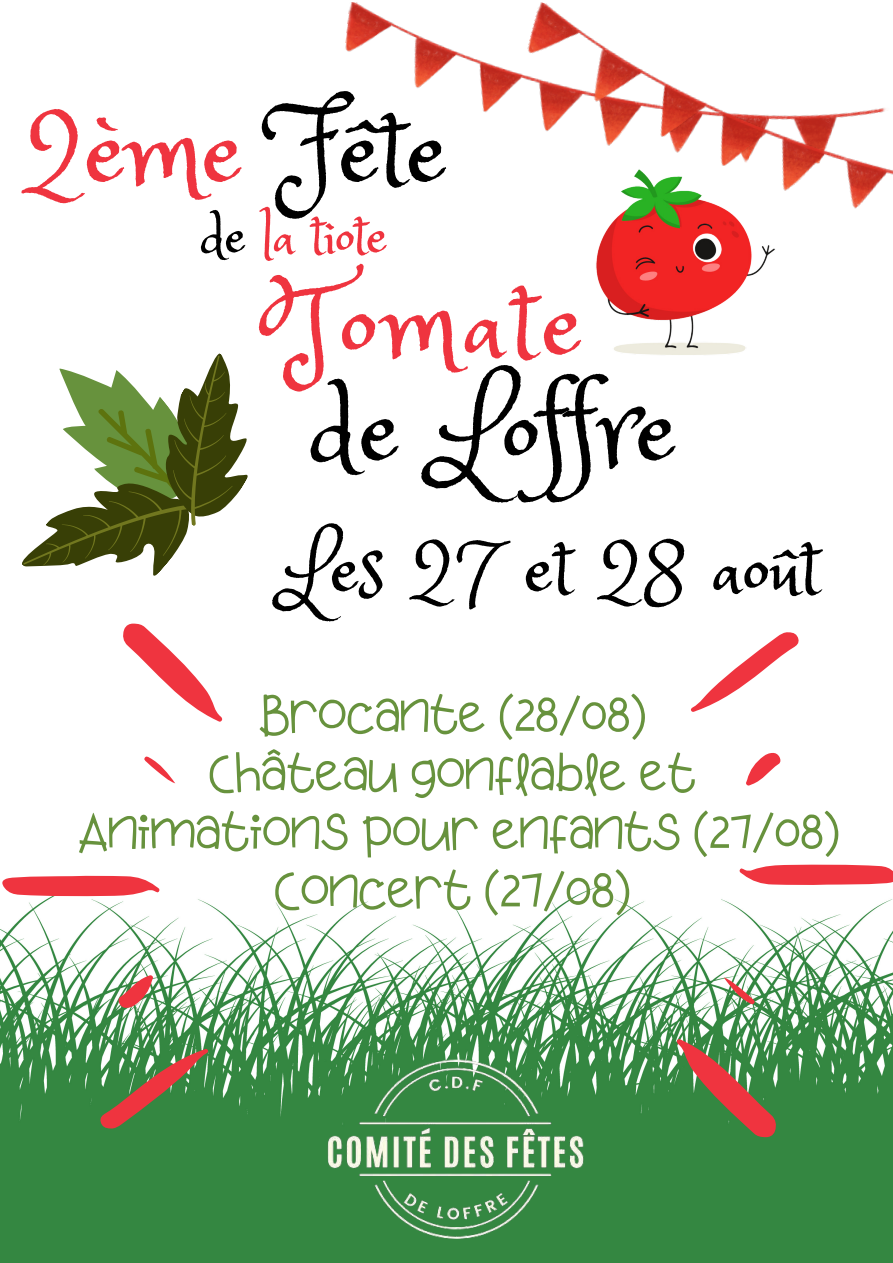
<style>
.page{position:relative;width:893px;height:1263px;background:#fff}
.page>*{position:absolute;margin:0;border:0;box-sizing:border-box;transform-origin:0 0}
.t1{font:114.6px "Princess Sofia";color:#ef343f}
.t2{font:114.6px "Princess Sofia";color:#000}
.t3{font:81.75px "Princess Sofia";color:#000}
.t4{font:59.62px "Princess Sofia";letter-spacing:-.025em;color:#ef343f}
.t5{font:51.38px "Apple Juice";color:#67923d}
.s1{color:#000}
</style>
<div class="page">
<img style="left:0;top:752px;width:893px;height:511px">
<img style="left:345px;top:2px;width:163px;height:110px">
<img style="left:508px;top:2px;width:71px;height:129px">
<img style="left:579px;top:29px;width:314px;height:326px">
<svg style="left:1px;top:875px;width:159px;height:21px"></svg>
<svg style="left:100px;top:1048px;width:109px;height:81px;background:#6a7c4c"></svg>
<svg style="left:118px;top:974px;width:36px;height:34px"></svg>
<svg style="left:143px;top:756px;width:32px;height:27px"></svg>
<svg style="left:676px;top:1038px;width:101px;height:99px;background:#76774d"></svg>
<svg style="left:738px;top:864px;width:155px;height:21px;background:#f15660"></svg>
<svg style="left:691px;top:632px;width:108px;height:80px"></svg>
<svg style="left:745px;top:753px;width:36px;height:33px"></svg>
<svg style="left:723px;top:977px;width:32px;height:28px"></svg>
<svg style="left:22px;top:353px;width:226px;height:369px"></svg>
<img style="left:310px;top:1029px;width:284px;height:234px">
<p class="t1" style="left:22px;top:76px;width:427px">2ème <span class="s1">Fête</span></p>
<p class="t4" style="left:200px;top:197px;width:190px"><span class="s1">de</span> la tiote</p>
<p class="t1" style="left:268px;top:249px;width:317px">Tomate</p>
<p class="t2" style="left:308px;top:354px;width:371px">de Lof re</p>
<p class="t3" style="left:282px;top:516px;width:540px">Les 27 et 28 août</p>
<p class="t5" style="left:258px;top:685px;width:389px">Brocante (28/08)</p>
<p class="t5" style="left:209px;top:744px;width:489px">Château gonflable et</p>
<p class="t5" style="left:78px;top:802px;width:763px">Animations pour enfants (27/08)</p>
<p class="t5" style="left:274px;top:861px;width:358px">Concert (27/08)</p>
</div>
